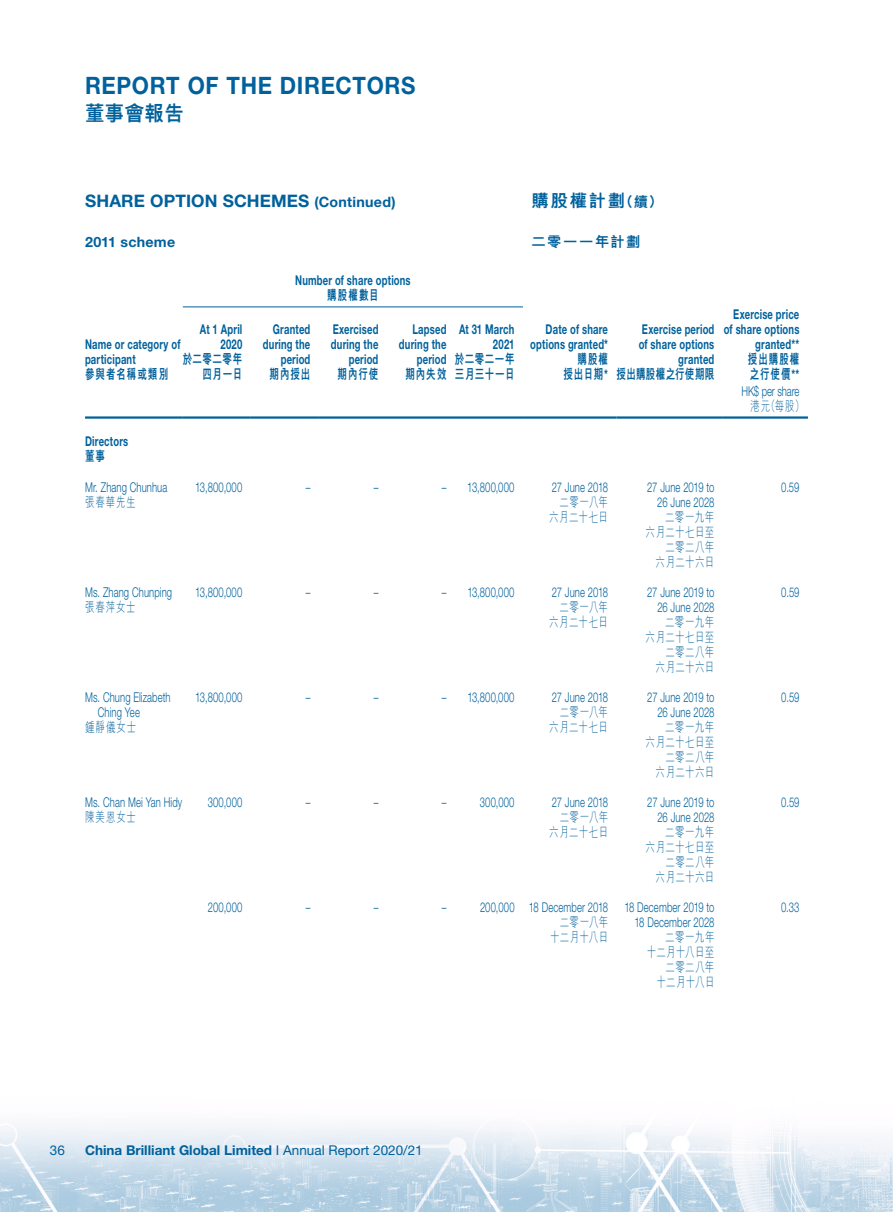
<style>
.page{position:relative;width:893px;height:1212px;background:#fff}
.page>*{position:absolute;margin:0;border:0;box-sizing:border-box;transform-origin:0 0}
.t1{font:700 24px "Helvetica Neue LT Std";letter-spacing:.03em;color:#00619c;scale:.92 1}
.t2{font:800 21px "M Hei HK";letter-spacing:.03em;color:#00619c;scale:.92 1}
.t3{font:700 17.25px "Helvetica Neue LT Std";letter-spacing:.005em;color:#00619c}
.t4{font:800 17.25px "M Hei HK";letter-spacing:.105em;color:#00619c}
.t5{font:700 14.25px "Helvetica Neue LT Std";letter-spacing:.015em;color:#00619c}
.t6{font:800 14.25px "M Hei HK";letter-spacing:.105em;color:#00619c}
.t7{font:300 13.5px/15px "Helvetica Neue LT Std";letter-spacing:.01em;color:#00619c;text-align:right;scale:.7 1}
.t8{font:700 13.5px/15px "Helvetica Neue LT Std";letter-spacing:.02em;color:#00619c;text-align:right;scale:.7 1}
.t9{font:300 13.5px/15px "M Hei HK";letter-spacing:.045em;color:#00619c;text-align:right;scale:.7 1}
.t10{font:700 13.5px "Helvetica Neue LT Std";color:#00619c}
.t11{font:800 13.5px/15px "M Hei HK";letter-spacing:.095em;color:#00619c;text-align:right;scale:.7 1}
.t12{font:800 13.5px/15px "M Hei HK";letter-spacing:.055em;color:#00619c;scale:.7 1}
.t13{font:300 13.5px "Helvetica Neue LT Std";letter-spacing:-.01em;color:#00619c;scale:.7 1}
.t14{font:300 13.5px/15px "M Hei HK";letter-spacing:.025em;color:#00619c;text-align:right;scale:.7 1}
.t15{font:800 13.5px/15px "M Hei HK";letter-spacing:.06em;color:#00619c;text-align:right;scale:.7 1}
.t16{font:800 13.5px "M Hei HK";letter-spacing:.045em;color:#00619c;scale:.7 1}
.t17{font:800 13.5px "M Hei HK";letter-spacing:.12em;color:#00619c;scale:.7 1}
.t18{font:13.5px "Helvetica Neue LT Std";color:#00619c}
.s1{font-size:14.25px}
.s2{font-family:"Helvetica Neue LT Std";font-weight:700}
.s3{font-weight:400}
</style>
<div class="page">
<img style="left:0;top:306px;width:893px;height:906px">
<hr style="left:183px;top:306px;width:340px;height:1px;background:#00619c">
<hr style="left:85px;top:416px;width:98px;height:3px;background:#00619c">
<hr style="left:183px;top:416px;width:68px;height:3px;background:#00619c">
<hr style="left:251px;top:416px;width:68px;height:3px;background:#00619c">
<hr style="left:319px;top:416px;width:68px;height:3px;background:#00619c">
<hr style="left:387px;top:416px;width:68px;height:3px;background:#00619c">
<hr style="left:455px;top:416px;width:68px;height:3px;background:#00619c">
<hr style="left:523px;top:416px;width:94px;height:3px;background:#00619c">
<hr style="left:617px;top:416px;width:106px;height:3px;background:#00619c">
<hr style="left:723px;top:416px;width:85px;height:3px;background:#00619c">
<h1 class="t1" style="left:85px;top:70px;width:361px">REPORT OF THE DIRECTORS</h1>
<h2 class="t2" style="left:85px;top:103px;width:109px">董事會報告</h2>
<p class="t3" style="left:85px;top:190px;width:312px">SHARE OPTION SCHEMES <span class="s1">(Continued)</span></p>
<p class="t5" style="left:85px;top:233px;width:92px">2011 scheme</p>
<p class="t8" style="left:295px;top:272px;width:167px">Number of share options</p>
<p class="t11" style="left:327px;top:287px;width:75px">購股權數目</p>
<p class="t8" style="left:85px;top:337px;width:138px;text-align:left">Name or category of participant</p>
<p class="t17" style="left:85px;top:368px;width:120px">參與者名稱或類別</p>
<p class="t8" style="left:263px;top:322px;width:69px">Granted during the period</p>
<p class="t11" style="left:270px;top:367px;width:60px">期內授出</p>
<p class="t8" style="left:200px;top:322px;width:62px">At 1 April<br>2020</p>
<p class="t15" style="left:183px;top:352px;width:87px">於二零二零年四月一日</p>
<p class="t8" style="left:331px;top:322px;width:69px">Exercised during the period</p>
<p class="t11" style="left:338px;top:367px;width:60px">期內行使</p>
<p class="t8" style="left:399px;top:322px;width:69px">Lapsed during the period</p>
<p class="t11" style="left:405px;top:367px;width:60px">期內失效</p>
<p class="t8" style="left:459px;top:322px;width:81px">At 31 March<br>2021</p>
<p class="t12" style="left:455px;top:352px;width:87px">於二零二一年三月三十一日</p>
<p class="t4" style="left:532px;top:192px;width:132px">購股權計劃<span class="s1">（續）</span></p>
<p class="t6" style="left:532px;top:235px;width:110px">二零一一年計劃</p>
<p class="t8" style="left:530px;top:322px;width:113px">Date of share options granted*</p>
<p class="t11" style="left:563px;top:352px;width:65px">購股權<br>授出日期<span class="s2">*</span></p>
<p class="t8" style="left:639px;top:322px;width:110px">Exercise period of share options granted</p>
<p class="t16" style="left:617px;top:368px;width:141px">授出購股權之行使期限</p>
<p class="t8" style="left:85px;top:433px;width:63px">Directors</p>
<p class="t11" style="left:85px;top:448px;width:30px">董事</p>
<p class="t7" style="left:85px;top:479px;width:119px">Mr. Zhang Chunhua</p>
<p class="t9" style="left:85px;top:494px;width:74px">張春華先生</p>
<p class="t7" style="left:195px;top:479px;width:69px">13,800,000</p>
<p class="t7" style="left:306px;top:479px;width:8px">–</p>
<p class="t7" style="left:374px;top:479px;width:8px">–</p>
<p class="t7" style="left:442px;top:479px;width:105px">– 13,800,000</p>
<p class="t7" style="left:552px;top:479px;width:82px">27 June 2018</p>
<p class="t9" style="left:549px;top:494px;width:86px">二零一八年六月二十七日</p>
<p class="t7" style="left:647px;top:479px;width:97px">27 June 2019 to<br>26 June 2028</p>
<p class="t9" style="left:646px;top:509px;width:100px">二零一九年<br>六月二十七日至二零二八年<br>六月二十六日</p>
<p class="t7" style="left:85px;top:584px;width:126px">Ms. Zhang Chunping</p>
<p class="t9" style="left:85px;top:599px;width:74px">張春萍女士</p>
<p class="t7" style="left:195px;top:584px;width:69px">13,800,000</p>
<p class="t7" style="left:306px;top:584px;width:8px">–</p>
<p class="t7" style="left:374px;top:584px;width:8px">–</p>
<p class="t7" style="left:442px;top:584px;width:105px">– 13,800,000</p>
<p class="t7" style="left:552px;top:584px;width:82px">27 June 2018</p>
<p class="t9" style="left:549px;top:599px;width:86px">二零一八年六月二十七日</p>
<p class="t7" style="left:647px;top:584px;width:97px">27 June 2019 to<br>26 June 2028</p>
<p class="t9" style="left:646px;top:614px;width:100px">二零一九年<br>六月二十七日至二零二八年<br>六月二十六日</p>
<p class="t7" style="left:98px;top:689px;width:106px;text-align:left;text-indent:-13px">Ms. Chung Elizabeth<br>Ching Yee</p>
<p class="t9" style="left:85px;top:719px;width:75px">鍾靜儀女士</p>
<p class="t7" style="left:195px;top:689px;width:69px">13,800,000</p>
<p class="t7" style="left:306px;top:689px;width:8px">–</p>
<p class="t7" style="left:374px;top:689px;width:8px">–</p>
<p class="t7" style="left:442px;top:689px;width:105px">– 13,800,000</p>
<p class="t7" style="left:552px;top:689px;width:82px">27 June 2018</p>
<p class="t9" style="left:549px;top:704px;width:86px">二零一八年六月二十七日</p>
<p class="t7" style="left:647px;top:689px;width:97px">27 June 2019 to<br>26 June 2028</p>
<p class="t9" style="left:646px;top:719px;width:100px">二零一九年<br>六月二十七日至二零二八年<br>六月二十六日</p>
<p class="t7" style="left:85px;top:794px;width:140px">Ms. Chan Mei Yan Hidy</p>
<p class="t9" style="left:85px;top:809px;width:74px">陳美恩女士</p>
<p class="t7" style="left:208px;top:794px;width:51px">300,000</p>
<p class="t7" style="left:306px;top:794px;width:8px">–</p>
<p class="t7" style="left:374px;top:794px;width:8px">–</p>
<p class="t7" style="left:442px;top:794px;width:8px">–</p>
<p class="t7" style="left:480px;top:794px;width:51px">300,000</p>
<p class="t7" style="left:552px;top:794px;width:82px">27 June 2018</p>
<p class="t9" style="left:549px;top:809px;width:86px">二零一八年六月二十七日</p>
<p class="t7" style="left:647px;top:794px;width:97px">27 June 2019 to<br>26 June 2028</p>
<p class="t9" style="left:646px;top:824px;width:100px">二零一九年<br>六月二十七日至二零二八年<br>六月二十六日</p>
<p class="t7" style="left:208px;top:899px;width:51px">200,000</p>
<p class="t7" style="left:306px;top:899px;width:8px">–</p>
<p class="t7" style="left:374px;top:899px;width:8px">–</p>
<p class="t7" style="left:442px;top:899px;width:8px">–</p>
<p class="t7" style="left:480px;top:899px;width:184px">200,000 18 December 2018</p>
<p class="t14" style="left:550px;top:914px;width:84px">二零一八年十二月十八日</p>
<p class="t7" style="left:624px;top:899px;width:130px">18 December 2019 to<br>18 December 2028</p>
<p class="t9" style="left:647px;top:929px;width:98px">二零一九年<br>十二月十八日至二零二八年<br>十二月十八日</p>
<p class="t8" style="left:724px;top:307px;width:110px">Exercise price of share options granted**</p>
<p class="t11" style="left:748px;top:352px;width:75px;text-align:left">授出購股權之行使價<span class="s2">**</span></p>
<p class="t13" style="left:741px;top:382px;width:84px">HK$ per share</p>
<p class="t9" style="left:750px;top:398px;width:78px">港元（每股）</p>
<p class="t7" style="left:781px;top:479px;width:27px">0.59</p>
<p class="t7" style="left:781px;top:584px;width:27px">0.59</p>
<p class="t7" style="left:781px;top:689px;width:27px">0.59</p>
<p class="t7" style="left:781px;top:794px;width:27px">0.59</p>
<p class="t7" style="left:781px;top:899px;width:28px">0.33</p>
<p class="t18" style="left:50px;top:1142px;width:17px">36</p>
<p class="t10" style="left:85px;top:1142px;width:339px">China Brilliant Global Limited <span class="s3">I Annual Report 2020/21</span></p>
</div>
